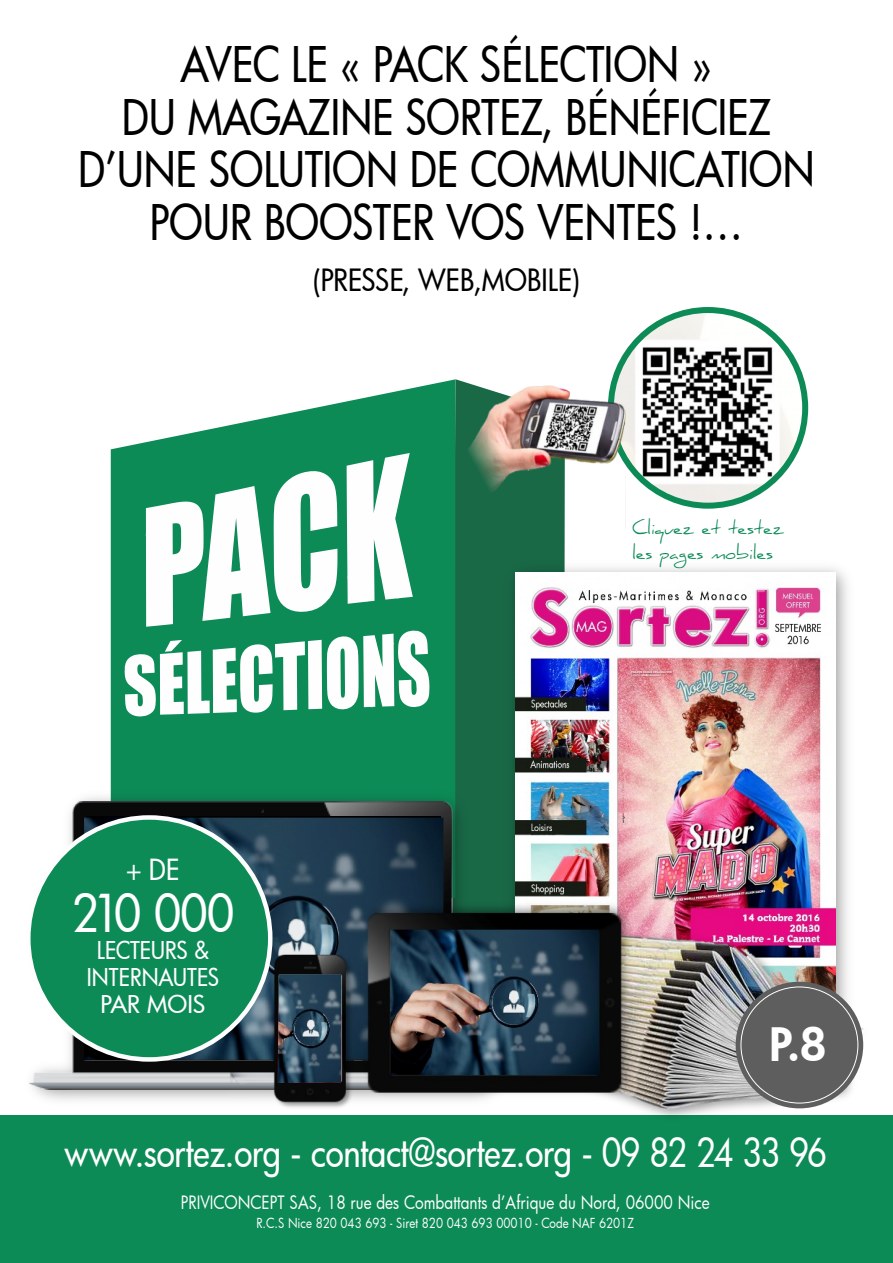
<style>
.page{position:relative;width:893px;height:1263px;background:#fff}
.page>*{position:absolute;margin:0;border:0;box-sizing:border-box;transform-origin:0 0}
.t1{font:51px "Futura Md";letter-spacing:-.05em;color:#fff;scale:.9 1}
.t2{font:48px/52.5px "Futura Md";color:#000;text-align:center;scale:.85 1}
.t3{font:45px "Futura Hv";color:#fff}
.t4{font:39px "Futura Md";letter-spacing:-.005em;color:#fff;scale:.85 1}
.t5{font:30px "Futura Md";color:#000;scale:.9 1}
.t6{font:28.5px "Futura Md";color:#fff;scale:.9 1}
.t7{font:24px/27px "Futura Md";color:#fff;text-align:center;scale:.9 1}
.t8{font:18px "Futura Bk";color:#fff;scale:.85 1}
.t9{font:18px/25.5px "Daniel";color:#0d8b57}
.t10{font:13.5px "Futura Bk";color:#fff;scale:.85 1}
</style>
<div class="page">
<div style="left:0;top:1116px;width:893px;height:147px;background:#0d8b57"></div>
<div style="left:455px;top:379px;width:110px;height:407px;background:#196947"></div>
<img style="left:499px;top:555px;width:349px;height:363px">
<img style="left:515px;top:572px;width:321px;height:346px">
<svg style="left:111px;top:379px;width:344px;height:407px;fill:#0d8b57"></svg>
<img style="left:509px;top:918px;width:371px;height:198px">
<img style="left:635px;top:929px;width:228px;height:181px">
<img style="left:29px;top:786px;width:489px;height:326px">
<img style="left:30px;top:801px;width:465px;height:288px">
<img style="left:84px;top:817px;width:551px;height:293px">
<div style="left:26px;top:815px;width:246px;height:247px;background:#0d8b57;border:4px solid #fefefe;border-radius:50%"></div>
<svg style="left:125px;top:453px;width:304px;height:263px"></svg>
<img style="left:277px;top:974px;width:64px;height:109px">
<img style="left:611px;top:310px;width:194px;height:196px;border-radius:50%">
<div style="left:608px;top:307px;width:200px;height:202px;border:6px solid #0d8b57;border-radius:50%"></div>
<img style="left:464px;top:378px;width:161px;height:155px">
<div style="left:736px;top:982px;width:127px;height:126px;background:#5e5e5e;border-radius:50%"></div>
<p class="t2" style="left:78px;top:44px;width:868px">AVEC LE « PACK SÉLECTION »<br>DU MAGAZINE SORTEZ, BÉNÉFICIEZ<br>D’UNE SOLUTION DE COMMUNICATION<br>POUR BOOSTER VOS VENTES !…</p>
<p class="t5" style="left:313px;top:268px;width:299px">(PRESSE, WEB,MOBILE)</p>
<p class="t6" style="left:127px;top:858px;width:60px">+ DE</p>
<p class="t1" style="left:72px;top:893px;width:181px">210 000</p>
<p class="t7" style="left:87px;top:939px;width:149px">LECTEURS &amp;<br>INTERNAUTES<br>PAR MOIS</p>
<p class="t9" style="left:632px;top:515px;width:154px">Cliquez et testez les pages mobiles</p>
<p class="t3" style="left:769px;top:1026px;width:59px">P.8</p>
<p class="t4" style="left:65px;top:1137px;width:898px">www.sortez.org - contact@sortez.org - 09 82 24 33 96</p>
<p class="t8" style="left:181px;top:1195px;width:624px">PRIVICONCEPT SAS, 18 rue des Combattants d’Afrique du Nord, 06000 Nice</p>
<p class="t10" style="left:256px;top:1218px;width:446px">R.C.S Nice 820 043 693 - Siret 820 043 693 00010 - Code NAF 6201Z</p>
</div>
